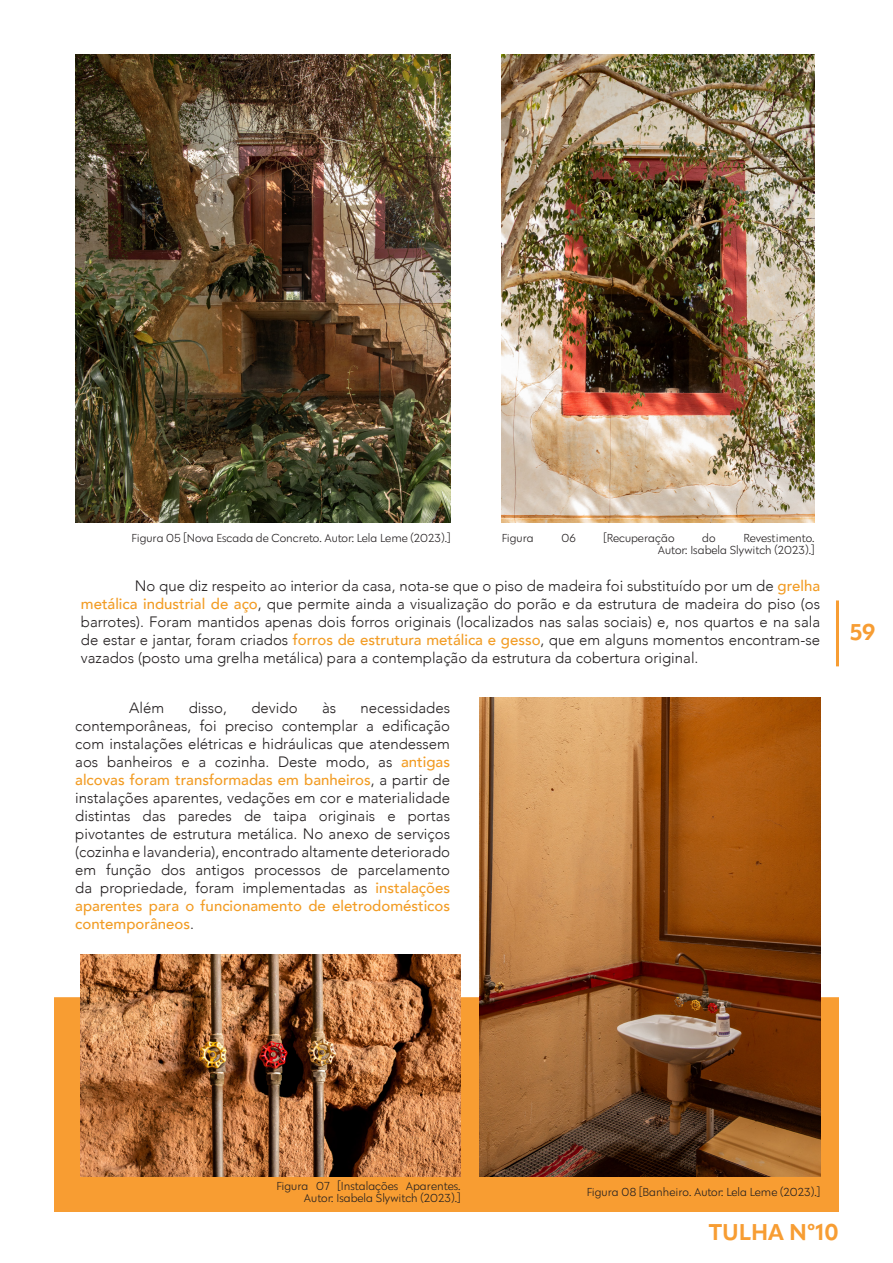
<style>
.page{position:relative;width:893px;height:1263px;background:#fff}
.page>*{position:absolute;margin:0;border:0;box-sizing:border-box;transform-origin:0 0}
.t1{font:700 22.5px "Apparat";color:#f79d33}
.CORPO_DO_TEXTO{font:300 15px/18px "Avenir";color:#231f20;text-align:justify}
.LEGENDA_DE_FIGURA{font:300 12px/12px "Klik";color:#231f20;text-align:right}
.s1{font-weight:500;color:#f29c24}
</style>
<div class="page">
<hr style="left:836px;top:600px;width:3px;height:66px;background:#f79d33">
<hr style="left:54px;top:1209px;width:785px;height:3px;background:#f79d33">
<div style="left:54px;top:997px;width:785px;height:213px;background:#f89d32"></div>
<img style="left:75px;top:54px;width:375px;height:468px">
<img style="left:502px;top:54px;width:312px;height:468px">
<img style="left:480px;top:698px;width:340px;height:478px">
<img style="left:81px;top:955px;width:379px;height:221px">
<p class="LEGENDA_DE_FIGURA" style="left:132px;top:531px;width:320px">Figura 05 [Nova Escada de Concreto. Autor: Lela Leme (2023).]</p>
<p class="LEGENDA_DE_FIGURA" style="left:502px;top:531px;width:34px">Figura</p>
<p class="LEGENDA_DE_FIGURA" style="left:562px;top:531px;width:16px">06</p>
<p class="LEGENDA_DE_FIGURA" style="left:603px;top:531px;width:73px">[Recuperação</p>
<p class="LEGENDA_DE_FIGURA" style="left:702px;top:531px;width:15px">do</p>
<p class="LEGENDA_DE_FIGURA" style="left:658px;top:531px;width:158px">Revestimento.<br>Autor: Isabela Slywitch (2023).]</p>
<p class="CORPO_DO_TEXTO" style="left:81px;top:577px;width:741px;text-indent:54px">No que diz respeito ao interior da casa, nota-se que o piso de madeira foi substituído por um de <span class="s1">grelha metálica industrial de aço</span>, que permite ainda a visualização do porão e da estrutura de madeira do piso (os barrotes). Foram mantidos apenas dois forros originais (localizados nas salas sociais) e, nos quartos e na sala de estar e jantar, foram criados <span class="s1">forros de estrutura metálica e gesso</span>, que em alguns momentos encontram-se vazados (posto uma grelha metálica) para a contemplação da estrutura da cobertura original.</p>
<p class="CORPO_DO_TEXTO" style="left:75px;top:699px;width:376px;text-indent:285px">necessidades contemporâneas, foi preciso contemplar a edificação com instalações elétricas e hidráulicas que atendessem aos banheiros e a cozinha. Deste modo, as <span class="s1">antigas alcovas foram transformadas em banheiros</span>, a partir de instalações aparentes, vedações em cor e materialidade distintas das paredes de taipa originais e portas pivotantes de estrutura metálica. No anexo de serviços (cozinha e lavanderia), encontrado altamente deteriorado em função dos antigos processos de parcelamento da propriedade, foram implementadas as <span class="s1">instalações aparentes para o funcionamento de eletrodomésticos contemporâneos</span>.</p>
<p class="CORPO_DO_TEXTO" style="left:129px;top:699px;width:36px">Além</p>
<p class="CORPO_DO_TEXTO" style="left:189px;top:699px;width:40px">disso,</p>
<p class="CORPO_DO_TEXTO" style="left:251px;top:699px;width:48px">devido</p>
<p class="CORPO_DO_TEXTO" style="left:322px;top:699px;width:16px">às</p>
<h1 class="t1" style="left:850px;top:618px;width:27px">59</h1>
<p class="LEGENDA_DE_FIGURA" style="left:276px;top:1179px;width:186px">Figura 07 [Instalações Aparentes.<br>Autor: Isabela Slywitch (2023).]</p>
<p class="LEGENDA_DE_FIGURA" style="left:587px;top:1185px;width:235px">Figura 08 [Banheiro. Autor: Lela Leme (2023).]</p>
<h1 class="t1" style="left:709px;top:1218px;width:132px">TULHA Nº10</h1>
</div>
